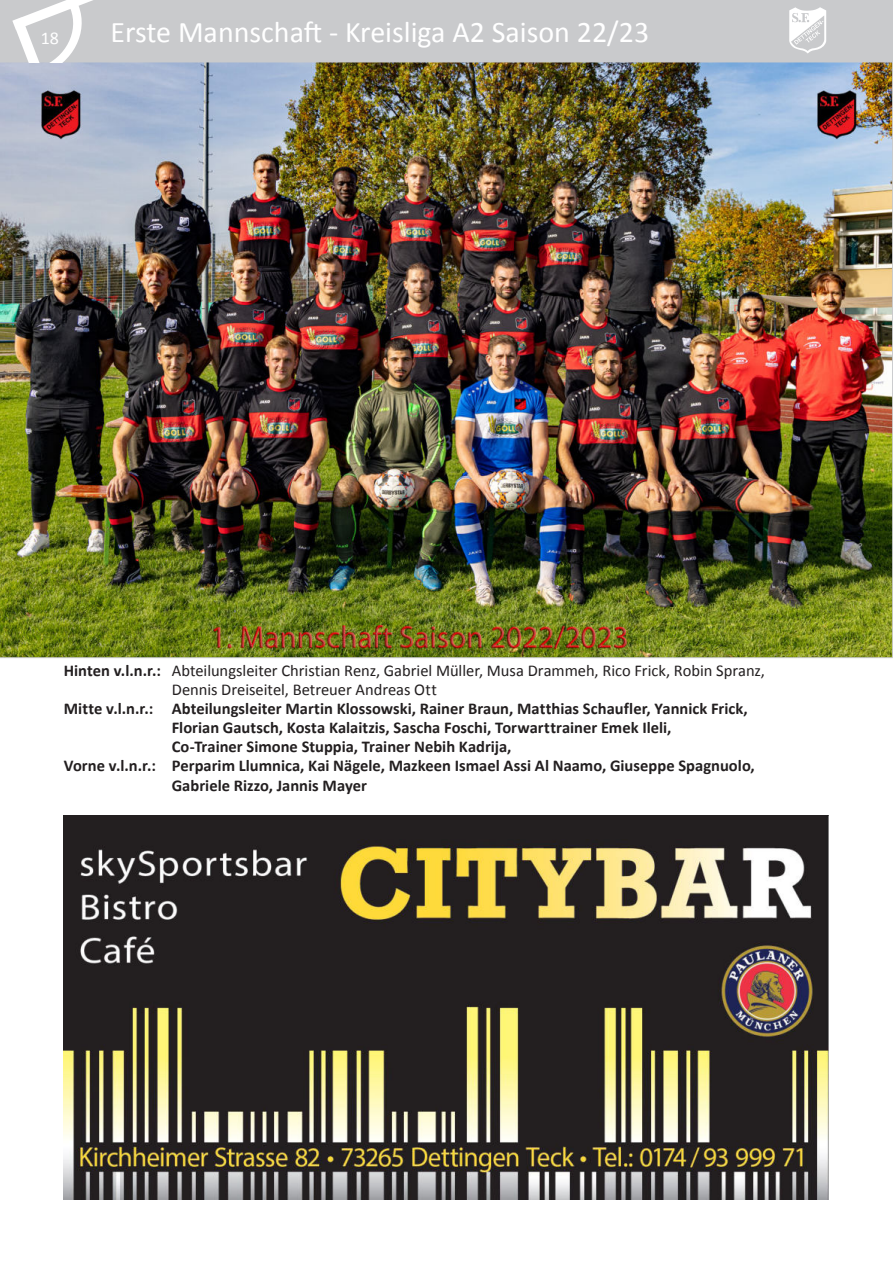
<style>
.page{position:relative;width:893px;height:1263px;background:#fff}
.page>*{position:absolute;margin:0;border:0;box-sizing:border-box;transform-origin:0 0}
.t1{font:30px "Calibri";color:#fff}
.t2{font:18px "Calibri";color:#fff}
.t3{font:700 16.5px "Calibri";color:#231f20}
.t4{font:16.5px/19.2px "Calibri";letter-spacing:-.005em;color:#231f20}
.s1{font-weight:700}
</style>
<div class="page">
<img style="left:0;top:62px;width:893px;height:596px">
<img style="left:63px;top:816px;width:765px;height:383px">
<div style="left:0;top:0;width:893px;height:62px;background:#c9cacc"></div>
<svg style="left:789px;top:7px;width:37px;height:47px"></svg>
<svg style="left:12px;top:0;width:81px;height:62px"></svg>
<p class="t2" style="left:41px;top:30px;width:20px">18</p>
<h1 class="t1" style="left:111px;top:13px;width:540px">Erste Mannschaft - Kreisliga A2 Saison 22/23</h1>
<p class="t4" style="left:172px;top:661px;width:595px;text-indent:-108px"><span class="s1">Hinten v.l.n.r.:</span> Abteilungsleiter Christian Renz, Gabriel Müller, Musa Drammeh, Rico Frick, Robin Spranz,<br>Dennis Dreiseitel, Betreuer Andreas Ott</p>
<p class="t3" style="left:64px;top:698px;width:685px">Mitte v.l.n.r.: Abteilungsleiter Martin Klossowski, Rainer Braun, Matthias Schaufler, Yannick Frick,</p>
<p class="t3" style="left:172px;top:717px;width:501px">Florian Gautsch, Kosta Kalaitzis, Sascha Foschi, Torwarttrainer Emek Ileli,</p>
<p class="t3" style="left:172px;top:736px;width:341px">Co-Trainer Simone Stuppia, Trainer Nebih Kadrija,</p>
<p class="t3" style="left:64px;top:755px;width:693px">Vorne v.l.n.r.: Perparim Llumnica, Kai Nägele, Mazkeen Ismael Assi Al Naamo, Giuseppe Spagnuolo,</p>
<p class="t3" style="left:172px;top:774px;width:197px">Gabriele Rizzo, Jannis Mayer</p>
</div>
